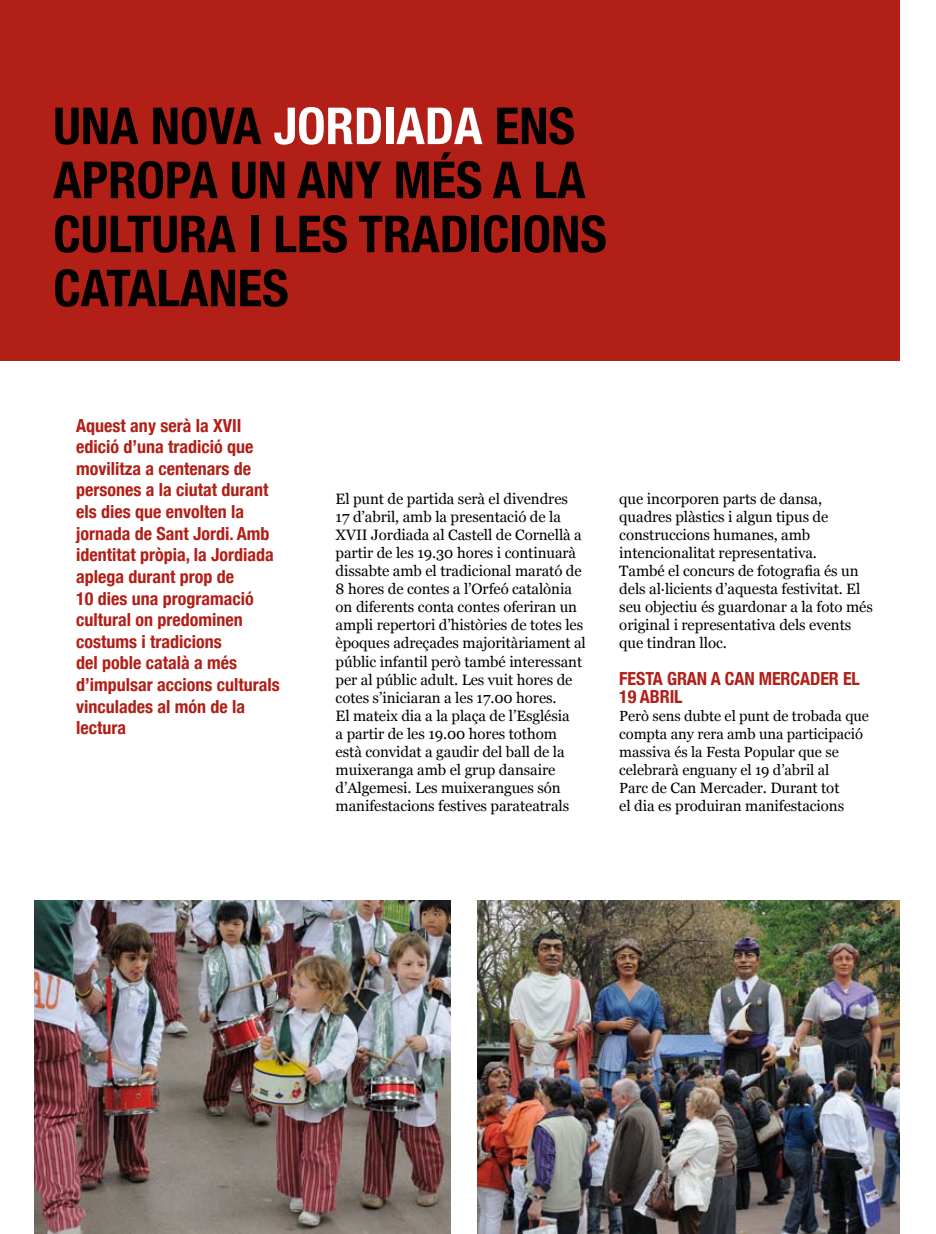
<style>
.page{position:relative;width:936px;height:1234px;background:#fff}
.page>*{position:absolute;margin:0;border:0;box-sizing:border-box;transform-origin:0 0}
.t1{font:700 condensed 51px/54px "Helvetica Neue";color:#000}
.t2{font:700 condensed 18px/21.6px "Helvetica Neue";color:#b11f17}
.t3{font:15px/18px "Georgia";letter-spacing:-.005em;color:#000}
.t4{font:14.7px/18px "Georgia";letter-spacing:-.005em;color:#000}
.s1{color:#fff}
.s2{font-size:14.7px}
</style>
<div class="page">
<div style="left:0;top:0;width:899px;height:360px;background:#b11f17"></div>
<img style="left:477px;top:900px;width:422px;height:333px">
<img style="left:35px;top:900px;width:415px;height:333px">
<h1 class="t1" style="left:53px;top:98px;width:555px">UNA NOVA <span class="s1">JORDIADA</span> ENS<br>APROPA UN ANY MÉS A LA<br>CULTURA I LES TRADICIONS<br>CATALANES</h1>
<p class="t2" style="left:76px;top:414px;width:205px">Aquest any serà la XVII edició d’una tradició que movilitza a centenars de persones a la ciutat durant els dies que envolten la jornada de Sant Jordi. Amb identitat pròpia, la Jordiada aplega durant prop de<br>10 dies una programació cultural on predominen costums i tradicions<br>del poble català a més d’impulsar accions culturals vinculades al món de la lectura</p>
<p class="t3" style="left:335px;top:490px;width:252px">El punt de partida serà el divendres<br>17 d’abril, amb la presentació de la XVII Jordiada al Castell de Cornellà a partir de les 19.30 hores i continuarà dissabte amb el tradicional marató de 8 hores de contes a l’Orfeó catalònia on diferents conta contes oferiran un ampli repertori d’històries de totes les èpoques adreçades majoritàriament al públic infantil però també interessant per al públic adult. Les vuit hores de cotes s’iniciaran a les 17.00 hores.<br>El mateix dia a la plaça de l’Església<br>a partir de les 19.00 hores tothom està convidat a gaudir del ball de la muixeranga amb el grup dansaire d’Algemesi. Les muixerangues són manifestacions festives parateatrals</p>
<p class="t3" style="left:619px;top:490px;width:255px">que incorporen parts de dansa, quadres plàstics i algun tipus de construccions humanes, amb intencionalitat representativa.<br>També el concurs de fotografia és un dels al·licients d’aquesta festivitat. El seu objectiu és guardonar a la foto més original i representativa dels events que tindran lloc.</p>
<p class="t2" style="left:619px;top:667px;width:18px">Festa</p>
<p class="t2" style="left:667px;top:667px;width:11px">gran</p>
<p class="t2" style="left:710px;top:667px;width:72px">a Can Mercader</p>
<p class="t2" style="left:843px;top:667px;width:9px">el</p>
<p class="t2" style="left:619px;top:685px;width:31px">19 abril</p>
<p class="t4" style="left:619px;top:706px;width:251px">Però sens dubte el punt de trobada que compta any rera amb una participació massiva és la Festa Popular que se celebrarà enguany el 19 d’abril al</p>
<p class="t3" style="left:619px;top:778px;width:226px"><span class="s2">Parc de</span> Can Mercader. Durant tot el dia es produiran manifestacions</p>
</div>
